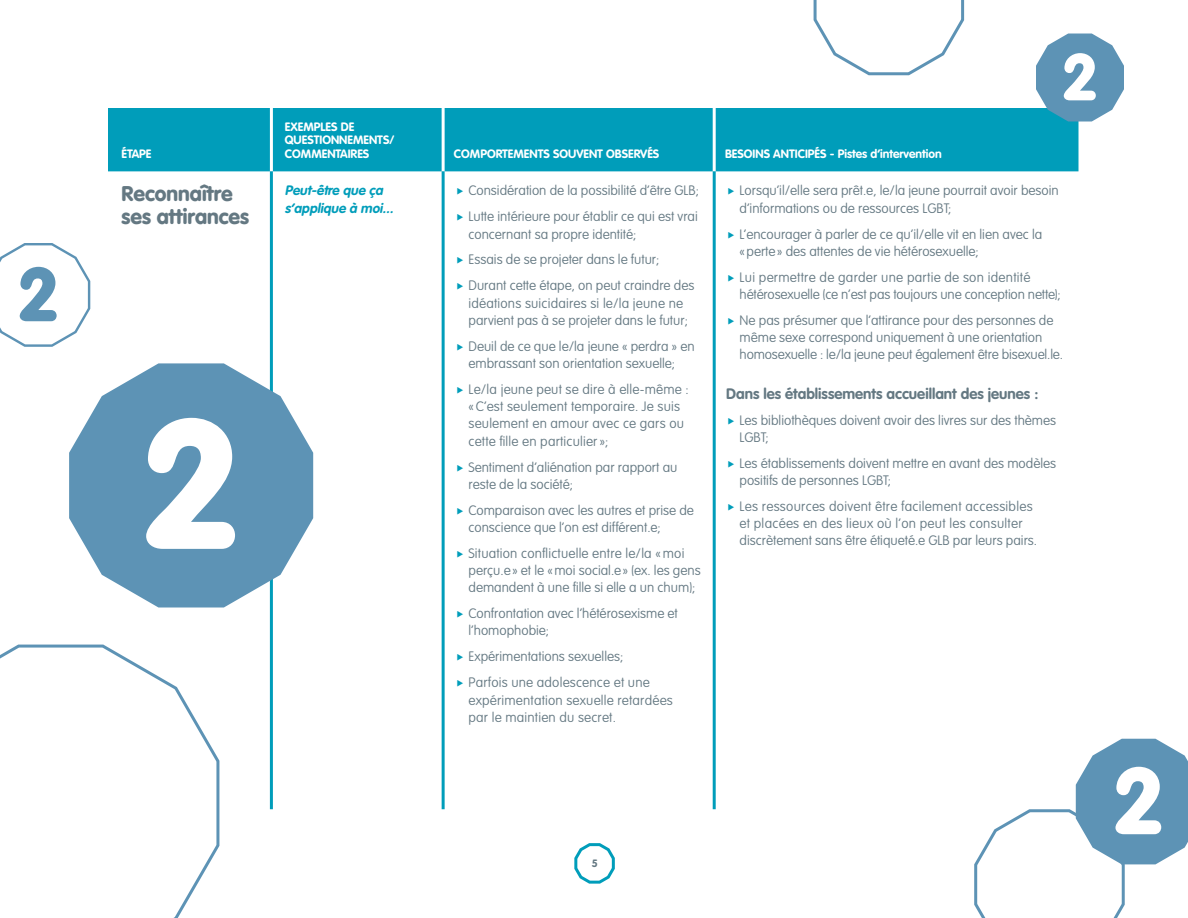
<style>
.page{position:relative;width:1188px;height:918px;background:#fff}
.page>*{position:absolute;margin:0;border:0;box-sizing:border-box;transform-origin:0 0}
.t1{font:900 180px "VAG Rounded";color:#fff}
.t2{font:900 92.7px "VAG Rounded";color:#fff}
.t3{font:900 74.7px "VAG Rounded";color:#5d93b5}
.t4{font:900 64.95px "VAG Rounded";color:#fff}
.t5{font:900 21px/22.5px "VAG Rounded";color:#647882}
.t6{font:700 15px "VAG Rounded";color:#647882}
.t7{font:100 13.5px/17.2px "VAG Rounded";color:#647882}
.t8{font:100 13.5px/17.2px "VAG Rounded";letter-spacing:.02em;color:#647882}
.t9{font:italic 700 13.5px/17.2px "VAG Rounded";color:#009dba}
.t10{font:700 12px/13.5px "VAG Rounded";color:#fff}
.t11{font:700 10.5px "VAG Rounded";color:#647882}
</style>
<div class="page">
<svg style="left:574px;top:843px;width:41px;height:41px"></svg>
<div style="left:108px;top:108px;width:970px;height:63px;background:#009dba"></div>
<hr style="left:270px;top:108px;width:3px;height:63px;background:#fff">
<hr style="left:442px;top:108px;width:3px;height:63px;background:#fff">
<hr style="left:713px;top:108px;width:3px;height:63px;background:#fff">
<hr style="left:270px;top:171px;width:3px;height:638px;background:#009dba">
<hr style="left:442px;top:171px;width:3px;height:638px;background:#009dba">
<hr style="left:713px;top:171px;width:3px;height:638px;background:#009dba">
<svg style="left:69px;top:363px;width:244px;height:245px;fill:#5d93b5"></svg>
<svg style="left:0;top:644px;width:220px;height:274px"></svg>
<svg style="left:813px;top:0;width:152px;height:76px"></svg>
<svg style="left:974px;top:739px;width:214px;height:179px"></svg>
<svg style="left:0;top:243px;width:91px;height:104px"></svg>
<svg style="left:1036px;top:34px;width:88px;height:88px"></svg>
<h3 class="t3" style="left:20px;top:250px;width:39px">2</h3>
<p class="t10" style="left:122px;top:147px;width:32px">ÉTAPE</p>
<p class="t10" style="left:285px;top:120px;width:111px">EXEMPLES DE<br>QUESTIONNEMENTS/<br>COMMENTAIRES</p>
<p class="t10" style="left:454px;top:147px;width:207px">COMPORTEMENTS SOUVENT OBSERVÉS</p>
<p class="t10" style="left:725px;top:147px;width:218px">BESOINS ANTICIPÉS - Pistes d’intervention</p>
<h3 class="t4" style="left:1064px;top:38px;width:34px">2</h3>
<h3 class="t5" style="left:122px;top:182px;width:129px">Reconnaître ses attirances</h3>
<p class="t9" style="left:285px;top:182px;width:113px">Peut-être que ça s’applique à moi...</p>
<p class="t7" style="left:469px;top:178px;width:232px;line-height:26px">Considération de la possibilité d’être GLB;<br>Lutte intérieure pour établir ce qui est vrai</p>
<p class="t7" style="left:469px;top:221px;width:227px;line-height:26px">concernant sa propre identité;<br>Essais de se projeter dans le futur;<br>Durant cette étape, on peut craindre des</p>
<p class="t7" style="left:469px;top:294px;width:221px">idéations suicidaires si le/la jeune ne parvient pas à se projeter dans le futur;</p>
<p class="t7" style="left:469px;top:337px;width:228px">Deuil de ce que le/la jeune « perdra » en embrassant son orientation sexuelle;</p>
<p class="t7" style="left:469px;top:381px;width:222px">Le/la jeune peut se dire à elle-même : « C’est seulement temporaire. Je suis seulement en amour avec ce gars ou cette fille en particulier»;</p>
<p class="t7" style="left:469px;top:458px;width:210px">Sentiment d’aliénation par rapport au reste de la société;</p>
<p class="t7" style="left:469px;top:501px;width:227px">Comparaison avec les autres et prise de conscience que l’on est différent.e;</p>
<p class="t7" style="left:469px;top:544px;width:234px">Situation conflictuelle entre le/la « moi perçu.e» et le «moi social.e» (ex. les gens demandent à une fille si elle a un chum);</p>
<p class="t7" style="left:469px;top:605px;width:211px">Confrontation avec l’hétérosexisme et l’homophobie;</p>
<p class="t7" style="left:469px;top:644px;width:183px;line-height:26px">Expérimentations sexuelles;<br>Parfois une adolescence et une</p>
<p class="t7" style="left:469px;top:691px;width:206px">expérimentation sexuelle retardées par le maintien du secret.</p>
<h1 class="t1" style="left:146px;top:377px;width:91px">2</h1>
<p class="t7" style="left:740px;top:182px;width:321px">Lorsqu’il/elle sera prêt.e, le/la jeune pourrait avoir besoin d’informations ou de ressources LGBT;</p>
<p class="t7" style="left:740px;top:225px;width:304px">L’encourager à parler de ce qu’il/elle vit en lien avec la «perte» des attentes de vie hétérosexuelle;</p>
<p class="t7" style="left:740px;top:268px;width:323px">Lui permettre de garder une partie de son identité hétérosexuelle (ce n’est pas toujours une conception nette);</p>
<p class="t7" style="left:740px;top:311px;width:325px">Ne pas présumer que l’attirance pour des personnes de même sexe correspond uniquement à une orientation homosexuelle : le/la jeune peut également être bisexuel.le.</p>
<p class="t6" style="left:726px;top:385px;width:314px">Dans les établissements accueillant des jeunes :</p>
<p class="t7" style="left:740px;top:411px;width:318px">Les bibliothèques doivent avoir des livres sur des thèmes<br>LGBT;</p>
<p class="t7" style="left:740px;top:454px;width:318px">Les établissements doivent mettre en avant des modèles positifs de personnes LGBT;</p>
<p class="t8" style="left:740px;top:498px;width:295px">Les ressources doivent être facilement accessibles et placées en des lieux où l’on peut les consulter</p>
<p class="t7" style="left:740px;top:532px;width:299px">discrètement sans être étiqueté.e GLB par leurs pairs.</p>
<p class="t11" style="left:592px;top:857px;width:8px">5</p>
<h2 class="t2" style="left:1115px;top:746px;width:48px">2</h2>
</div>
